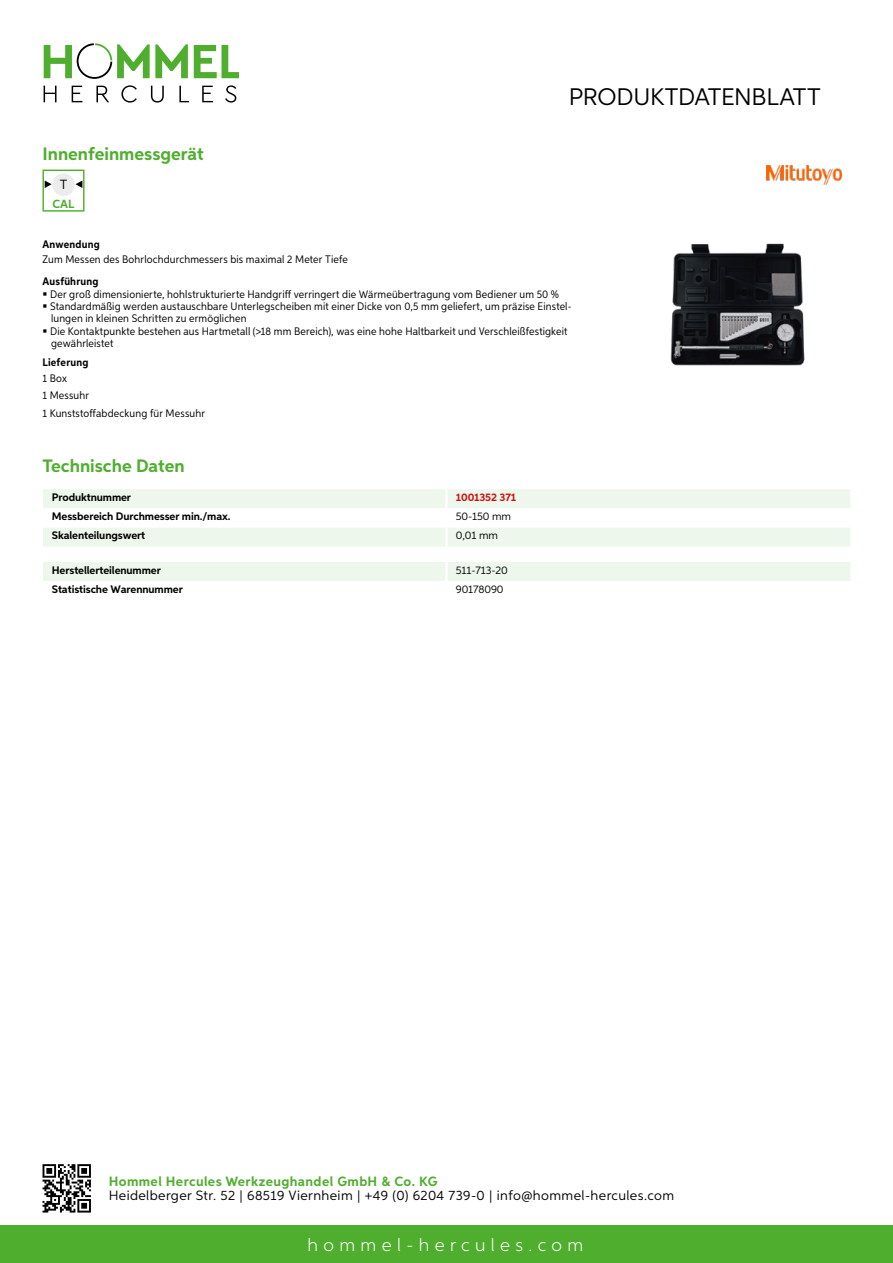
<style>
.page{position:relative;width:893px;height:1263px;background:#fff}
.page>*{position:absolute;margin:0;border:0;box-sizing:border-box;transform-origin:0 0}
.t1{font:24px "Aspira";letter-spacing:-.01em;color:#000}
.t2{font:700 18px "Aspira";color:#50ae2f}
.t3{font:300 18px "Aspira";letter-spacing:.3em;color:#fff}
.t4{font:13.5px "Aspira";letter-spacing:.03em;color:#000}
.t5{font:700 13.5px "Aspira";letter-spacing:.03em;color:#50ae2f}
.t6{font:13.35px "Aspira";color:#000}
.t7{font:700 11.85px "Aspira";color:#50ae2f}
.t8{font:10.95px/12.5px "Aspira Nar";letter-spacing:.015em;color:#000}
.t9{font:700 10.95px "Aspira";letter-spacing:-.01em;color:#000}
.t10{font:10.95px "Aspira";letter-spacing:-.01em;color:#000}
.t11{font:700 10.95px "Aspira Nar";letter-spacing:.02em;color:#000}
.t12{font:700 10.95px "Aspira";letter-spacing:-.01em;color:#cd1013}
</style>
<div class="page">
<div style="left:0;top:1226px;width:893px;height:37px;background:#50ae2f"></div>
<svg style="left:43px;top:1164px;width:48px;height:48px"></svg>
<svg style="left:194px;top:45px;width:45px;height:33px"></svg>
<svg style="left:44px;top:43px;width:144px;height:36px"></svg>
<svg style="left:44px;top:86px;width:13px;height:16px"></svg>
<svg style="left:72px;top:86px;width:10px;height:16px"></svg>
<svg style="left:96px;top:86px;width:13px;height:16px"></svg>
<svg style="left:121px;top:85px;width:16px;height:18px"></svg>
<svg style="left:151px;top:86px;width:13px;height:17px"></svg>
<svg style="left:179px;top:86px;width:10px;height:16px"></svg>
<svg style="left:202px;top:86px;width:11px;height:16px"></svg>
<svg style="left:225px;top:85px;width:11px;height:18px"></svg>
<svg style="left:43px;top:489px;width:807px;height:58px"></svg>
<hr style="left:445px;top:527px;width:3px;height:20px;background:#fff">
<div style="left:43px;top:562px;width:807px;height:19px;background:#eef7eb"></div>
<div style="left:43px;top:170px;width:42px;height:42px;border:1px solid #50ae2f"></div>
<div style="left:52px;top:173px;width:23px;height:23px;background:#ececec;border-radius:50%"></div>
<svg style="left:76px;top:180px;width:6px;height:8px"></svg>
<svg style="left:45px;top:180px;width:7px;height:8px"></svg>
<img style="left:670px;top:243px;width:135px;height:123px">
<img style="left:766px;top:166px;width:76px;height:19px">
<h2 class="t2" style="left:43px;top:142px;width:163px">Innenfeinmessgerät</h2>
<p class="t6" style="left:60px;top:176px;width:9px">t</p>
<p class="t7" style="left:53px;top:196px;width:23px">CAL</p>
<h1 class="t1" style="left:569px;top:82px;width:253px">Produktdatenblatt</h1>
<p class="t11" style="left:43px;top:237px;width:59px">Anwendung</p>
<p class="t8" style="left:43px;top:253px;width:307px">Zum Messen des Bohrlochdurchmessers bis maximal 2 Meter Tiefe</p>
<p class="t11" style="left:43px;top:274px;width:58px">Ausführung</p>
<p class="t8" style="left:50px;top:287px;width:523px">Der groß dimensionierte, hohlstrukturierte Handgriff verringert die Wärmeübertragung vom Bediener um 50 % Standardmäßig werden austauschbare Unterlegscheiben mit einer Dicke von 0,5 mm geliefert, um präzise Einstel&shy;lungen in kleinen Schritten zu ermöglichen<br>Die Kontaktpunkte bestehen aus Hartmetall (&gt;18 mm Bereich), was eine hohe Haltbarkeit und Verschleißfestigkeit gewährleistet</p>
<p class="t11" style="left:43px;top:356px;width:47px">Lieferung</p>
<p class="t8" style="left:43px;top:369px;width:164px;line-height:17.5px">1 Box<br>1 Messuhr<br>1 Kunststoffabdeckung für Messuhr</p>
<h2 class="t2" style="left:43px;top:455px;width:144px">Technische Daten</h2>
<p class="t9" style="left:52px;top:491px;width:81px">Produktnummer</p>
<p class="t12" style="left:456px;top:491px;width:62px">1001352 371</p>
<p class="t9" style="left:52px;top:510px;width:180px">Messbereich Durchmesser min./max.</p>
<p class="t10" style="left:456px;top:510px;width:57px">50-150 mm</p>
<p class="t9" style="left:52px;top:529px;width:95px">Skalenteilungswert</p>
<p class="t10" style="left:456px;top:529px;width:44px">0,01 mm</p>
<p class="t9" style="left:52px;top:563px;width:111px">Herstellerteilenummer</p>
<p class="t10" style="left:456px;top:563px;width:53px">511-713-20</p>
<p class="t9" style="left:52px;top:583px;width:132px">Statistische Warennummer</p>
<p class="t10" style="left:456px;top:583px;width:49px">90178090</p>
<p class="t5" style="left:109px;top:1172px;width:330px">Hommel Hercules Werkzeughandel GmbH &amp; Co. KG</p>
<p class="t4" style="left:109px;top:1187px;width:567px">Heidelberger Str. 52 | 68519 Viernheim | +49 (0) 6204 739-0 | info@hommel-hercules.com</p>
<h2 class="t3" style="left:307px;top:1234px;width:277px">hommel-hercules.com</h2>
</div>
